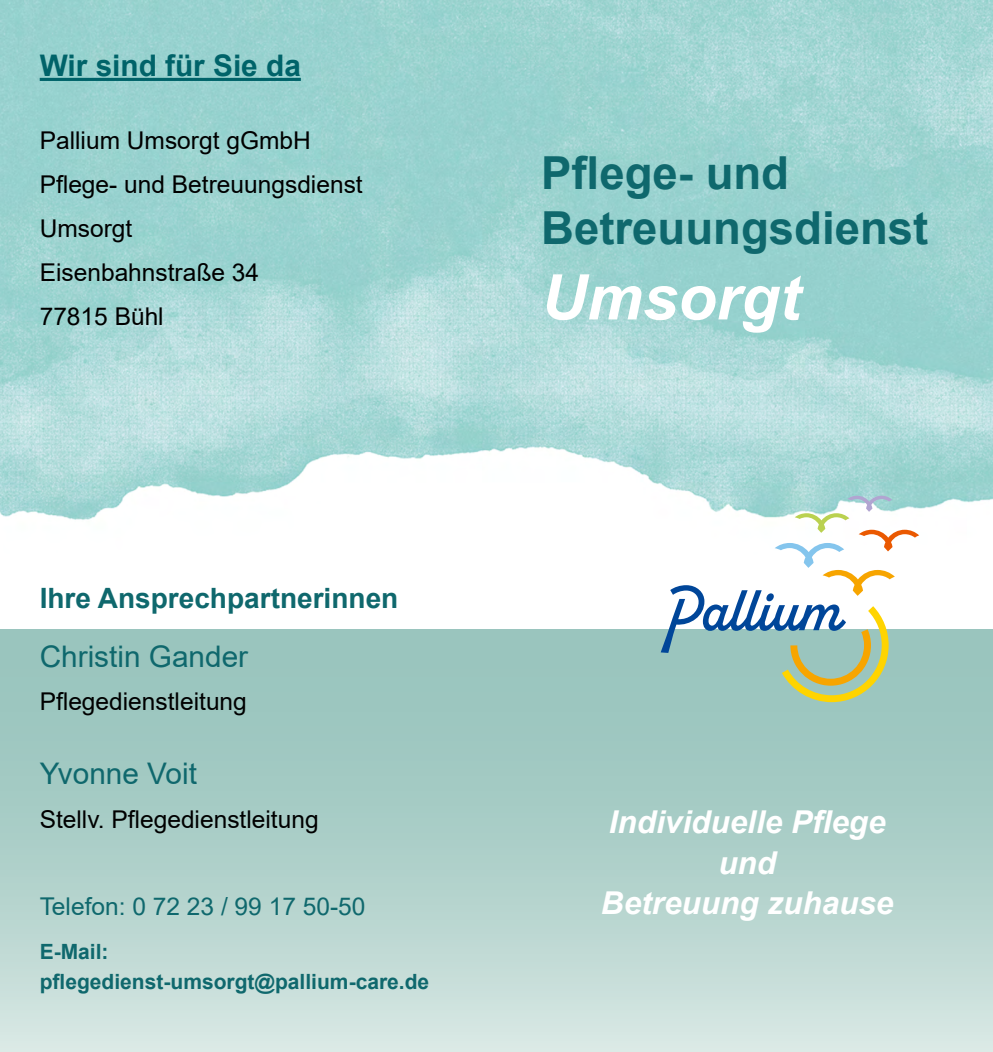
<style>
.page{position:relative;width:993px;height:1052px;background:#fff}
.page>*{position:absolute;margin:0;border:0;box-sizing:border-box;transform-origin:0 0}
.t1{font:italic 700 63px "Arial";color:#fff}
.t2{font:700 45.5px/54.6px "Arial";color:#0f686d}
.t3{font:italic 700 31.5px/40.2px "Arial";color:#fff;text-align:center}
.t4{font:29.75px "Arial";color:#0f686d}
.t5{font:700 29.75px "Arial";color:#006369}
.t6{font:700 28px "Arial";color:#0f686d}
.t7{font:24.5px/43.8px "Arial";color:#000}
.t8{font:24.5px "Arial";color:#0f686d}
.t9{font:700 21px/29.8px "Arial";color:#0f686d}
</style>
<div class="page">
<div style="left:1px;top:588px;width:990px;height:464px;background:linear-gradient(to bottom,#89bbb3,#d1e3df)"></div>
<img style="left:0;top:0;width:992px;height:629px">
<hr style="left:40px;top:78px;width:261px;height:3px;background:#006369">
<svg style="left:660px;top:496px;width:258px;height:206px"></svg>
<p class="t5" style="left:40px;top:45px;width:262px">Wir sind für Sie da</p>
<p class="t7" style="left:40px;top:119px;width:324px">Pallium Umsorgt gGmbH<br>Pflege- und Betreuungsdienst<br>Umsorgt<br>Eisenbahnstraße 34<br>77815 Bühl</p>
<p class="t6" style="left:40px;top:578px;width:360px">Ihre Ansprechpartnerinnen</p>
<p class="t4" style="left:40px;top:636px;width:210px">Christin Gander</p>
<p class="t7" style="left:40px;top:680px;width:209px">Pflegedienstleitung</p>
<p class="t4" style="left:40px;top:753px;width:159px">Yvonne Voit</p>
<p class="t7" style="left:40px;top:797px;width:280px">Stellv. Pflegedienstleitung</p>
<p class="t8" style="left:40px;top:890px;width:327px">Telefon: 0 72 23 / 99 17 50-50</p>
<p class="t9" style="left:40px;top:937px;width:391px">E-Mail: pflegedienst-umsorgt@pallium-care.de</p>
<h2 class="t2" style="left:541px;top:146px;width:388px">Pflege- und<br>Betreuungsdienst</h2>
<h1 class="t1" style="left:541px;top:255px;width:260px">Umsorgt</h1>
<p class="t3" style="left:600px;top:803px;width:294px">Individuelle Pflege und<br>Betreuung zuhause</p>
</div>
